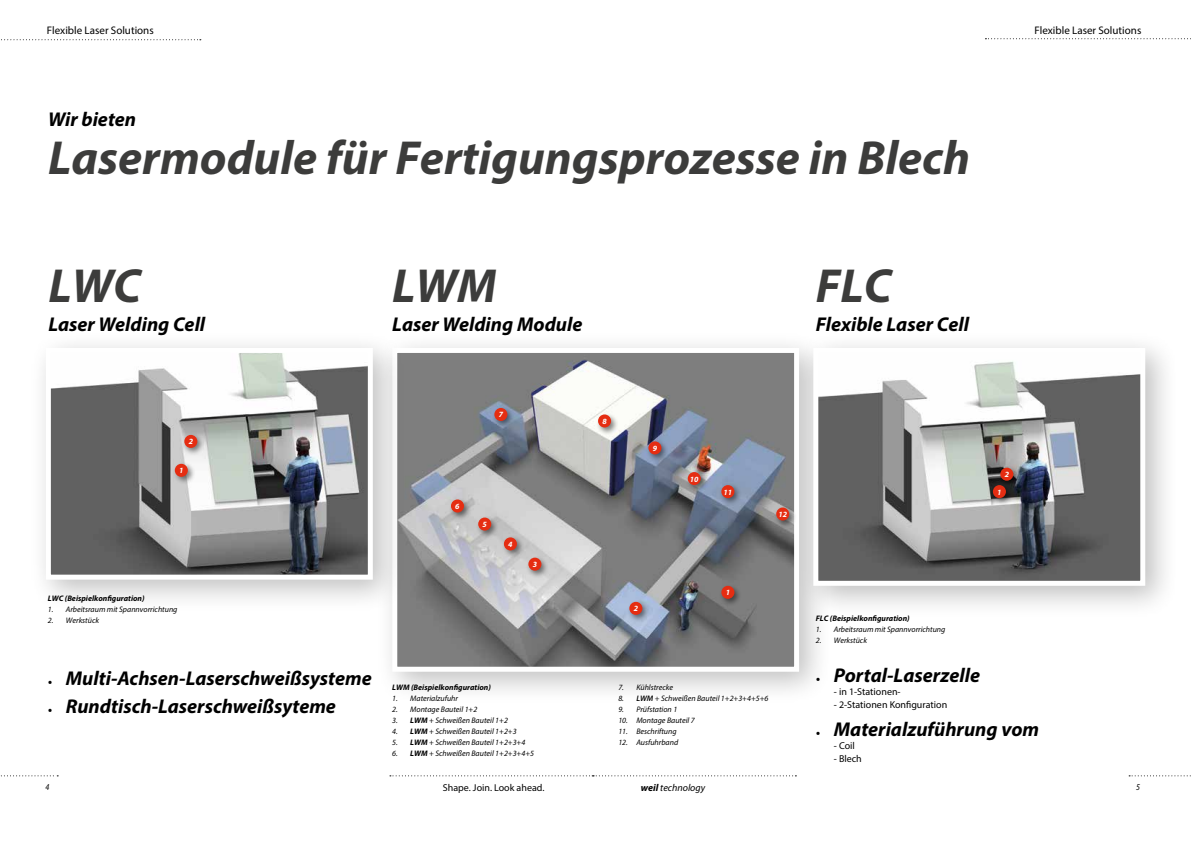
<style>
.page{position:relative;width:1191px;height:842px;background:#fff}
.page>*{position:absolute;margin:0;border:0;box-sizing:border-box;transform-origin:0 0}
.t1{font:italic 700 48px "Myriad Pro";color:#3c3c3b}
.t2{font:italic 700 20px "Myriad Pro";color:#000}
.t3{font:11px "Myriad Pro";color:#000}
.t4{font:10px "Myriad Pro";color:#000}
.t5{font:italic 10px "Myriad Pro";color:#000}
.t6{font:italic 9px "Myriad Pro";color:#000;scale:.88 1}
.t7{font:italic 8px "Myriad Pro";color:#000}
.t8{font:italic 700 8px "Myriad Pro";color:#000}
.t9{font:italic 700 8px "Myriad Pro";color:#fff}
.s1{font-family:"Minion Pro";font-weight:400;font-style:normal;font-size:12px}
.s2{font-weight:700}
.s3{font-weight:600}
</style>
<div class="page">
<div style="left:375px;top:331px;width:458px;height:375px;background:#000;opacity:.25"></div>
<img style="left:398px;top:354px;width:395px;height:312px">
<div style="left:392px;top:348px;width:407px;height:324px;border:5px solid #fff"></div>
<div style="left:29px;top:331px;width:377px;height:282px;background:#000;opacity:.25"></div>
<img style="left:52px;top:354px;width:315px;height:220px">
<div style="left:46px;top:348px;width:327px;height:232px;border:5px solid #fff"></div>
<div style="left:796px;top:331px;width:383px;height:289px;background:#000;opacity:.25"></div>
<img style="left:819px;top:354px;width:320px;height:226px">
<div style="left:813px;top:348px;width:332px;height:238px;border:5px solid #fff"></div>
<div style="left:719px;top:583px;width:23px;height:24px;background:#000;opacity:.5"></div>
<div style="left:721px;top:586px;width:13px;height:13px;background:#e52d12;border-radius:50%"></div>
<div style="left:990px;top:483px;width:24px;height:23px;background:#000;opacity:.5"></div>
<div style="left:993px;top:485px;width:13px;height:13px;background:#e52d12;border-radius:50%"></div>
<div style="left:627px;top:599px;width:23px;height:24px;background:#000;opacity:.5"></div>
<div style="left:629px;top:602px;width:13px;height:13px;background:#e52d12;border-radius:50%"></div>
<div style="left:998px;top:465px;width:23px;height:24px;background:#000;opacity:.5"></div>
<div style="left:1000px;top:468px;width:13px;height:13px;background:#e52d12;border-radius:50%"></div>
<div style="left:526px;top:555px;width:23px;height:24px;background:#000;opacity:.5"></div>
<div style="left:528px;top:558px;width:13px;height:13px;background:#e52d12;border-radius:50%"></div>
<div style="left:501px;top:535px;width:24px;height:23px;background:#000;opacity:.5"></div>
<div style="left:504px;top:537px;width:13px;height:13px;background:#e52d12;border-radius:50%"></div>
<div style="left:476px;top:515px;width:23px;height:24px;background:#000;opacity:.5"></div>
<div style="left:478px;top:517px;width:13px;height:14px;background:#e52d12;border-radius:50%"></div>
<div style="left:448px;top:497px;width:24px;height:24px;background:#000;opacity:.5"></div>
<div style="left:451px;top:499px;width:13px;height:13px;background:#e52d12;border-radius:50%"></div>
<div style="left:492px;top:406px;width:23px;height:23px;background:#000;opacity:.5"></div>
<div style="left:494px;top:408px;width:13px;height:13px;background:#e52d12;border-radius:50%"></div>
<div style="left:595px;top:412px;width:24px;height:24px;background:#000;opacity:.5"></div>
<div style="left:598px;top:414px;width:13px;height:13px;background:#e52d12;border-radius:50%"></div>
<div style="left:646px;top:439px;width:23px;height:23px;background:#000;opacity:.5"></div>
<div style="left:648px;top:441px;width:13px;height:13px;background:#e52d12;border-radius:50%"></div>
<div style="left:685px;top:470px;width:23px;height:23px;background:#000;opacity:.5"></div>
<div style="left:687px;top:472px;width:14px;height:13px;background:#e52d12;border-radius:50%"></div>
<div style="left:719px;top:483px;width:23px;height:23px;background:#000;opacity:.5"></div>
<div style="left:721px;top:485px;width:13px;height:13px;background:#e52d12;border-radius:50%"></div>
<div style="left:773px;top:505px;width:24px;height:24px;background:#000;opacity:.5"></div>
<div style="left:776px;top:507px;width:13px;height:13px;background:#e52d12;border-radius:50%"></div>
<div style="left:172px;top:461px;width:24px;height:24px;background:#000;opacity:.5"></div>
<div style="left:175px;top:464px;width:13px;height:13px;background:#e52d12;border-radius:50%"></div>
<div style="left:182px;top:433px;width:23px;height:23px;background:#000;opacity:.5"></div>
<div style="left:184px;top:435px;width:13px;height:13px;background:#e52d12;border-radius:50%"></div>
<svg style="left:1129px;top:775px;width:62px;height:1px"></svg>
<svg style="left:0;top:775px;width:58px;height:1px"></svg>
<svg style="left:390px;top:775px;width:406px;height:1px"></svg>
<svg style="left:1px;top:39px;width:200px;height:1px"></svg>
<svg style="left:985px;top:38px;width:206px;height:1px"></svg>
<h3 class="t3" style="left:47px;top:23px;width:108px">Flexible Laser Solutions</h3>
<h2 class="t2" style="left:48px;top:106px;width:89px">Wir bieten</h2>
<h1 class="t1" style="left:48px;top:126px;width:923px">Lasermodule für Fertigungsprozesse in Blech</h1>
<h3 class="t3" style="left:1034px;top:23px;width:108px">Flexible Laser Solutions</h3>
<h1 class="t1" style="left:48px;top:255px;width:94px">LWC</h1>
<h2 class="t2" style="left:48px;top:311px;width:158px">Laser Welding Cell</h2>
<p class="t9" style="left:189px;top:436px;width:6px">2</p>
<p class="t9" style="left:179px;top:465px;width:6px">1</p>
<h1 class="t1" style="left:392px;top:255px;width:106px">LWM</h1>
<h2 class="t2" style="left:392px;top:311px;width:192px">Laser Welding Module</h2>
<p class="t9" style="left:499px;top:410px;width:6px">7</p>
<p class="t9" style="left:602px;top:416px;width:6px">8</p>
<p class="t9" style="left:455px;top:501px;width:6px">6</p>
<p class="t9" style="left:482px;top:519px;width:6px">5</p>
<p class="t9" style="left:508px;top:539px;width:6px">4</p>
<p class="t9" style="left:533px;top:559px;width:6px">3</p>
<p class="t9" style="left:653px;top:443px;width:6px">9</p>
<p class="t9" style="left:690px;top:474px;width:10px">10</p>
<p class="t9" style="left:723px;top:487px;width:10px">11</p>
<h1 class="t1" style="left:816px;top:255px;width:77px">FLC</h1>
<h2 class="t2" style="left:816px;top:311px;width:155px">Flexible Laser Cell</h2>
<p class="t9" style="left:778px;top:509px;width:10px">12</p>
<p class="t9" style="left:1004px;top:469px;width:6px">2</p>
<p class="t9" style="left:997px;top:487px;width:6px">1</p>
<p class="t8" style="left:48px;top:594px;width:98px">LWC (Beispielkonfiguration)</p>
<p class="t7" style="left:48px;top:605px;width:131px">1. Arbeitsraum mit Spannvorrichtung</p>
<p class="t7" style="left:48px;top:616px;width:53px">2. Werkstück</p>
<h2 class="t2" style="left:48px;top:665px;width:325px"><span class="s1">•</span> Multi-Achsen-Laserschweißsysteme</h2>
<h2 class="t2" style="left:48px;top:693px;width:290px"><span class="s1">•</span> Rundtisch-Laserschweißsyteme</h2>
<p class="t8" style="left:392px;top:682px;width:100px">LWM (Beispielkonfiguration)</p>
<p class="t7" style="left:392px;top:693px;width:67px">1. Materialzufuhr</p>
<p class="t7" style="left:392px;top:704px;width:87px">2. Montage Bauteil 1+2</p>
<p class="t7" style="left:392px;top:715px;width:117px">3. <span class="s2">LWM</span> + Schweißen Bauteil 1+2</p>
<p class="t7" style="left:392px;top:726px;width:126px">4. <span class="s2">LWM</span> + Schweißen Bauteil 1+2+3</p>
<p class="t7" style="left:392px;top:737px;width:135px">5. <span class="s2">LWM</span> + Schweißen Bauteil 1+2+3+4</p>
<p class="t7" style="left:392px;top:748px;width:143px">6. <span class="s2">LWM</span> + Schweißen Bauteil 1+2+3+4+5</p>
<p class="t9" style="left:633px;top:603px;width:6px">2</p>
<p class="t9" style="left:725px;top:587px;width:6px">1</p>
<p class="t7" style="left:618px;top:682px;width:56px">7. Kühlstrecke</p>
<p class="t7" style="left:618px;top:693px;width:152px">8. <span class="s3">LWM</span> + Schweißen Bauteil 1+2+3+4+5+6</p>
<p class="t7" style="left:618px;top:704px;width:60px">9. Prüfstation 1</p>
<p class="t7" style="left:618px;top:715px;width:78px">10. Montage Bauteil 7</p>
<p class="t7" style="left:618px;top:726px;width:60px">11. Beschriftung</p>
<p class="t7" style="left:618px;top:737px;width:61px">12. Ausfuhrband</p>
<p class="t8" style="left:816px;top:613px;width:95px">FLC (Beispielkonfiguration)</p>
<p class="t7" style="left:816px;top:624px;width:131px">1. Arbeitsraum mit Spannvorrichtung</p>
<p class="t7" style="left:816px;top:635px;width:53px">2. Werkstück</p>
<h2 class="t2" style="left:816px;top:662px;width:166px"><span class="s1">•</span> Portal-Laserzelle</h2>
<p class="t4" style="left:834px;top:685px;width:68px">- in 1-Stationen-</p>
<p class="t4" style="left:834px;top:698px;width:115px">- 2-Stationen Konfiguration</p>
<h2 class="t2" style="left:816px;top:716px;width:225px"><span class="s1">•</span> Materialzuführung vom</h2>
<p class="t4" style="left:834px;top:739px;width:23px">- Coil</p>
<p class="t4" style="left:834px;top:752px;width:30px">- Blech</p>
<p class="t6" style="left:45px;top:782px;width:6px">4</p>
<p class="t4" style="left:443px;top:781px;width:103px">Shape. Join. Look ahead.</p>
<p class="t5" style="left:641px;top:781px;width:66px"><span class="s2">weil</span> technology</p>
<p class="t6" style="left:1136px;top:782px;width:6px">5</p>
</div>
